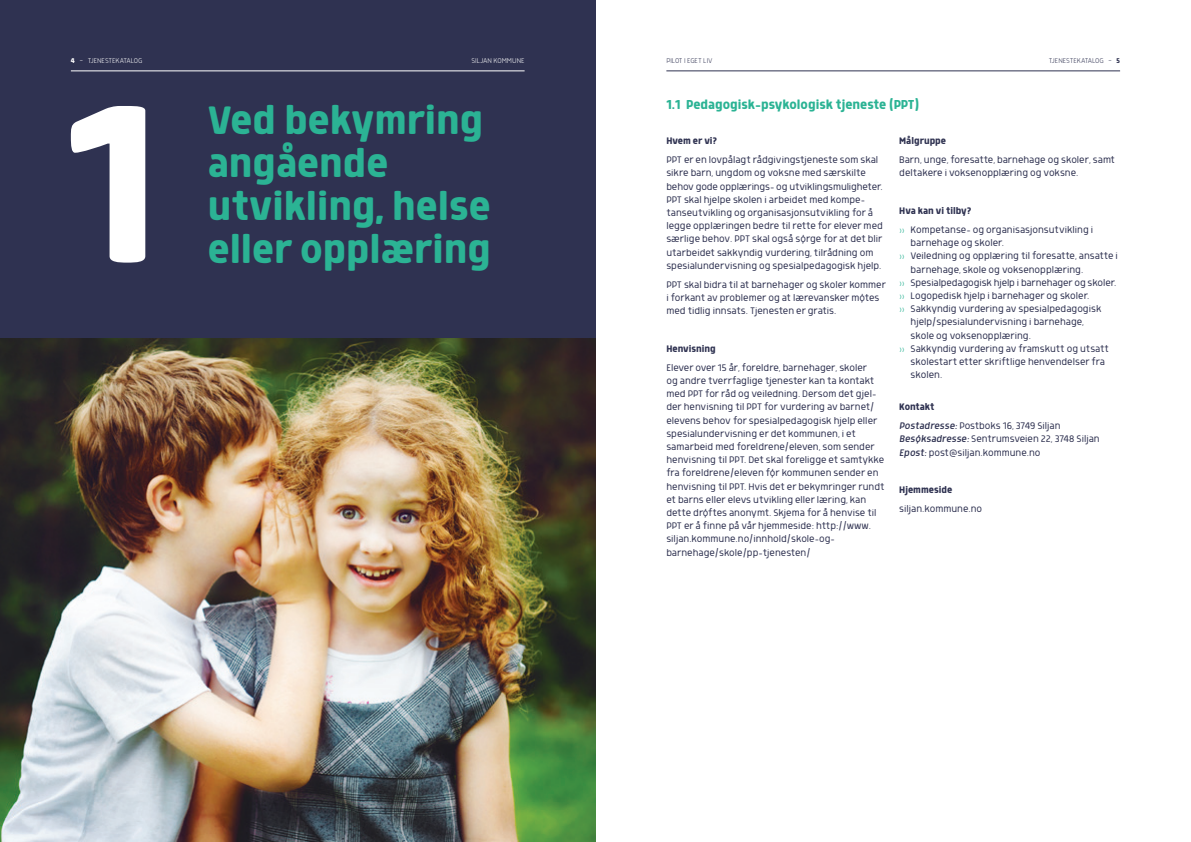
<style>
.page{position:relative;width:1191px;height:842px;background:#fff}
.page>*{position:absolute;margin:0;border:0;box-sizing:border-box;transform-origin:0 0}
.t1{font:500 261px "Morl";color:#fff}
.t2{font:500 46px/43px "Morl";color:#2bb394}
.t3{font:500 15px "Morl";color:#2bb394}
.t4{font:300 11px/13.2px "Morl";color:#2f3251}
.t5{font:500 11px "Morl";color:#2f3251}
.t6{font:200 8px "Morl";color:#fff}
.t7{font:200 8px "Morl";color:#2f3251}
.s1{font-weight:500}
.s2{font-weight:200;color:#2bb394}
.s3{font-style:italic}
</style>
<div class="page">
<hr style="left:666px;top:71px;width:454px;height:1px;background:#2f3251">
<div style="left:0;top:0;width:595px;height:842px;background:#2f3251"></div>
<hr style="left:71px;top:71px;width:453px;height:1px;background:#fff">
<img style="left:0;top:339px;width:595px;height:503px">
<p class="t6" style="left:71px;top:56px;width:73px"><span class="s1">4</span> — TJENESTEKATALOG</p>
<p class="t6" style="left:471px;top:56px;width:55px">SILJAN KOMMUNE</p>
<p class="t7" style="left:666px;top:56px;width:48px">PILOT I EGET LIV</p>
<p class="t7" style="left:1049px;top:56px;width:73px">TJENESTEKATALOG — <span class="s1">5</span></p>
<h3 class="t3" style="left:666px;top:97px;width:254px">1.1 Pedagogisk-psykologisk tjeneste (PPT)</h3>
<p class="t5" style="left:666px;top:135px;width:53px">Hvem er vi?</p>
<p class="t4" style="left:666px;top:153px;width:218px">PPT er en lovpålagt rådgivingstjeneste som skal sikre barn, ungdom og voksne med særskilte behov gode opplærings- og utviklingsmuligheter.<br>PPT skal hjelpe skolen i arbeidet med kompe&shy;tanseutvikling og organisasjonsutvikling for å legge opplæringen bedre til rette for elever med særlige behov. PPT skal også sørge for at det blir utarbeidet sakkyndig vurdering, tilrådning om spesialundervisning og spesialpedagogisk hjelp.</p>
<p class="t4" style="left:666px;top:278px;width:221px">PPT skal bidra til at barnehager og skoler kommer i forkant av problemer og at lærevansker møtes med tidlig innsats. Tjenesten er gratis.</p>
<p class="t5" style="left:666px;top:342px;width:51px">Henvisning</p>
<p class="t4" style="left:666px;top:361px;width:220px">Elever over 15 år, foreldre, barnehager, skoler<br>og andre tverrfaglige tjenester kan ta kontakt med PPT for råd og veiledning. Dersom det gjel&shy;der henvisning til PPT for vurdering av barnet/ elevens behov for spesialpedagogisk hjelp eller spesialundervisning er det kommunen, i et samarbeid med foreldrene/eleven, som sender henvisning til PPT. Det skal foreligge et samtykke fra foreldrene/eleven før kommunen sender en henvisning til PPT. Hvis det er bekymringer rundt et barns eller elevs utvikling eller læring, kan dette drøftes anonymt. Skjema for å henvise til PPT er å finne på vår hjemmeside: http://www. siljan.kommune.no/innhold/skole-og&shy;barnehage/skole/pp-tjenesten/</p>
<h1 class="t1" style="left:65px;top:38px;width:96px">1</h1>
<h2 class="t2" style="left:208px;top:97px;width:285px">Ved bekymring angående utvikling, helse eller opplæring</h2>
<p class="t5" style="left:899px;top:135px;width:48px">Målgruppe</p>
<p class="t4" style="left:899px;top:153px;width:217px">Barn, unge, foresatte, barnehage og skoler, samt deltakere i voksenopplæring og voksne.</p>
<p class="t4" style="left:899px;top:201px;width:195px;line-height:18.9px"><span class="s1">Hva kan vi tilby?<br></span><span class="s2">»</span> Kompetanse- og organisasjonsutvikling i</p>
<p class="t4" style="left:910px;top:236px;width:95px">barnehage og skoler.</p>
<p class="t4" style="left:899px;top:249px;width:220px"><span class="s2">»</span> Veiledning og opplæring til foresatte, ansatte i</p>
<p class="t4" style="left:910px;top:263px;width:174px">barnehage, skole og voksenopplæring.</p>
<p class="t4" style="left:899px;top:276px;width:218px"><span class="s2">»</span> Spesialpedagogisk hjelp i barnehager og skoler.</p>
<p class="t4" style="left:899px;top:289px;width:192px"><span class="s2">»</span> Logopedisk hjelp i barnehager og skoler.</p>
<p class="t4" style="left:899px;top:302px;width:204px"><span class="s2">»</span> Sakkyndig vurdering av spesialpedagogisk</p>
<p class="t4" style="left:910px;top:315px;width:175px">hjelp/spesialundervisning i barnehage,</p>
<p class="t4" style="left:910px;top:329px;width:122px">skole og voksenopplæring.</p>
<p class="t4" style="left:899px;top:342px;width:211px"><span class="s2">»</span> Sakkyndig vurdering av framskutt og utsatt</p>
<p class="t4" style="left:910px;top:355px;width:196px">skolestart etter skriftlige henvendelser fra</p>
<p class="t4" style="left:910px;top:368px;width:33px">skolen.</p>
<p class="t4" style="left:899px;top:397px;width:163px;line-height:18.9px"><span class="s1">Kontakt<br></span><span class="s3">Postadresse:</span> Postboks 16, 3749 Siljan</p>
<p class="t4" style="left:899px;top:432px;width:202px"><span class="s3">Besøksadresse:</span> Sentrumsveien 22, 3748 Siljan<br><span class="s3">Epost:</span> post@siljan.kommune.no</p>
<p class="t5" style="left:899px;top:484px;width:55px">Hjemmeside</p>
<p class="t4" style="left:899px;top:502px;width:84px">siljan.kommune.no</p>
</div>
